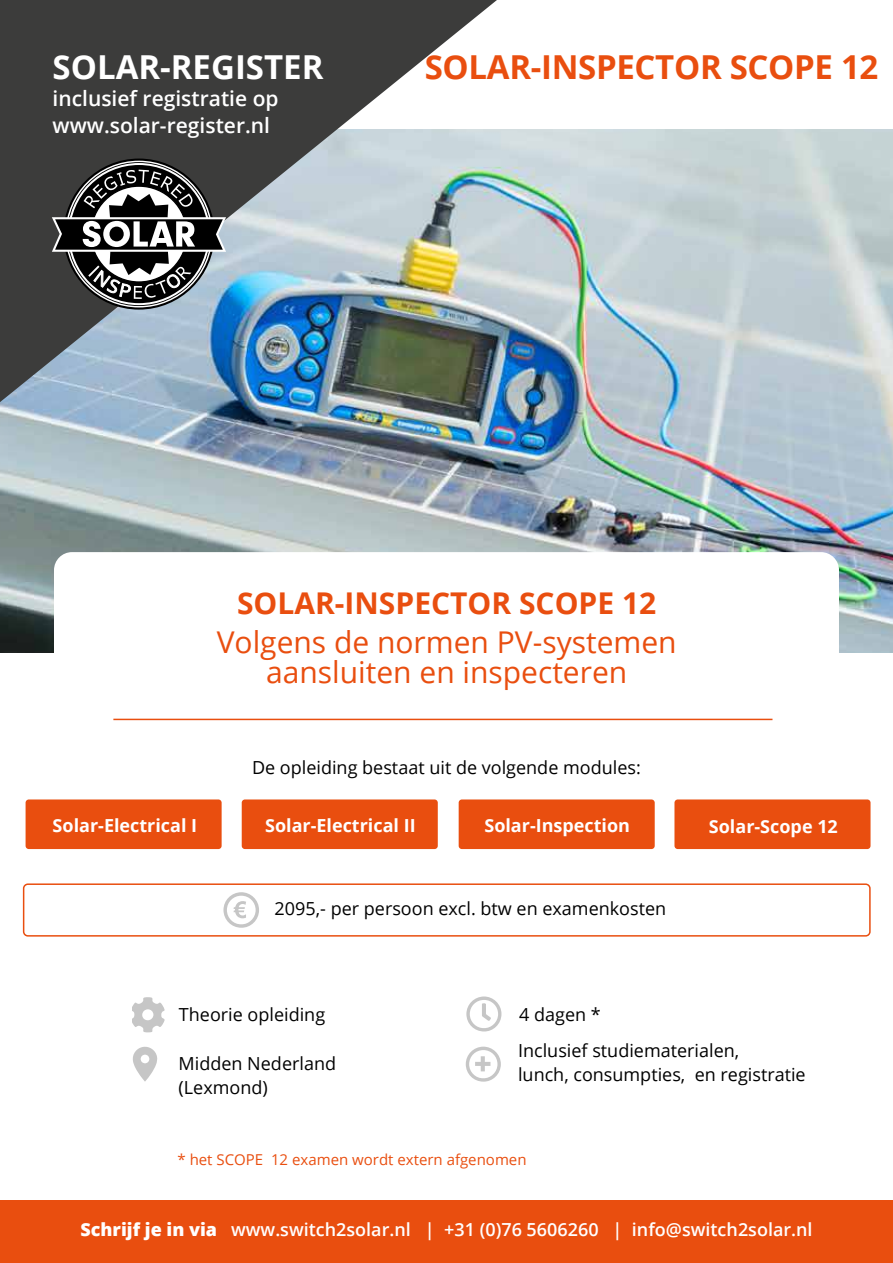
<style>
.page{position:relative;width:893px;height:1263px;background:#fff}
.page>*{position:absolute;margin:0;border:0;box-sizing:border-box;transform-origin:0 0}
.t1{font:700 33px "Open Sans";letter-spacing:-.01em;color:#e94e0f}
.t2{font:700 33px "Open Sans";color:#fff}
.t3{font:30px/30px "Open Sans";color:#e94e0f;text-align:center}
.t4{font:700 30px "Open Sans";color:#e94e0f}
.t5{font:600 21px/27px "Open Sans";color:#fff}
.t6{font:18px/36.2px "Open Sans";color:#000}
.t7{font:600 18px "Open Sans";color:#fff}
.t8{font:700 18px "Open Sans";color:#fff}
.t9{font:15px "Open Sans";color:#e94e0f}
.s1{font-weight:800}
</style>
<div class="page">
<div style="left:26px;top:799px;width:196px;height:50px;background:#e94e0f;border-radius:3px"></div>
<div style="left:242px;top:799px;width:196px;height:50px;background:#e94e0f;border-radius:3px"></div>
<div style="left:459px;top:799px;width:196px;height:50px;background:#e94e0f;border-radius:3px"></div>
<img style="left:0;top:130px;width:893px;height:523px">
<div style="left:54px;top:552px;width:785px;height:158px;background:#fff;border-radius:18px"></div>
<div style="left:0;top:1200px;width:893px;height:63px;background:#e94e0f"></div>
<img style="left:0;top:0;width:497px;height:402px">
<svg style="left:52px;top:159px;width:174px;height:151px"></svg>
<svg style="left:223px;top:892px;width:36px;height:36px"></svg>
<svg style="left:466px;top:1046px;width:35px;height:36px"></svg>
<svg style="left:132px;top:997px;width:33px;height:35px"></svg>
<svg style="left:466px;top:996px;width:35px;height:36px"></svg>
<svg style="left:133px;top:1046px;width:24px;height:36px"></svg>
<hr style="left:113px;top:719px;width:659px;height:1px;background:#e94e0f">
<div style="left:674px;top:799px;width:196px;height:50px;background:#e94e0f;border-radius:3px"></div>
<div style="left:23px;top:883px;width:848px;height:53px;border:2px solid #e94e0f;border-radius:4px"></div>
<h1 class="t2" style="left:53px;top:44px;width:272px">SOLAR-REGISTER</h1>
<p class="t5" style="left:53px;top:85px;width:228px">inclusief registratie op www.solar-register.nl</p>
<h1 class="t1" style="left:425px;top:44px;width:455px">SOLAR-INSPECTOR SCOPE 12</h1>
<h2 class="t4" style="left:237px;top:582px;width:421px">SOLAR-INSPECTOR SCOPE 12</h2>
<h2 class="t3" style="left:217px;top:627px;width:461px">Volgens de normen PV-systemen aansluiten en inspecteren</h2>
<p class="t6" style="left:252px;top:749px;width:390px">De opleiding bestaat uit de volgende modules:</p>
<p class="t8" style="left:53px;top:813px;width:146px">Solar-Electrical I</p>
<p class="t8" style="left:265px;top:813px;width:152px">Solar-Electrical II</p>
<p class="t8" style="left:484px;top:813px;width:147px">Solar-Inspection</p>
<p class="t6" style="left:275px;top:890px;width:393px">2095,- per persoon excl. btw en examenkosten</p>
<p class="t8" style="left:709px;top:813px;width:130px">Solar-Scope 12</p>
<p class="t6" style="left:179px;top:995px;width:148px">Theorie opleiding</p>
<p class="t6" style="left:518px;top:995px;width:223px">4 dagen *<br>Inclusief studiematerialen,</p>
<p class="t6" style="left:518px;top:1055px;width:289px">lunch, consumpties, en registratie</p>
<p class="t6" style="left:179px;top:1051px;width:159px;line-height:24px">Midden Nederland (Lexmond)</p>
<p class="t9" style="left:177px;top:1149px;width:351px">* het SCOPE 12 examen wordt extern afgenomen</p>
<p class="t7" style="left:81px;top:1217px;width:734px"><span class="s1">Schrijf je in via</span> www.switch2solar.nl | +31 (0)76 5606260 | info@switch2solar.nl</p>
</div>
